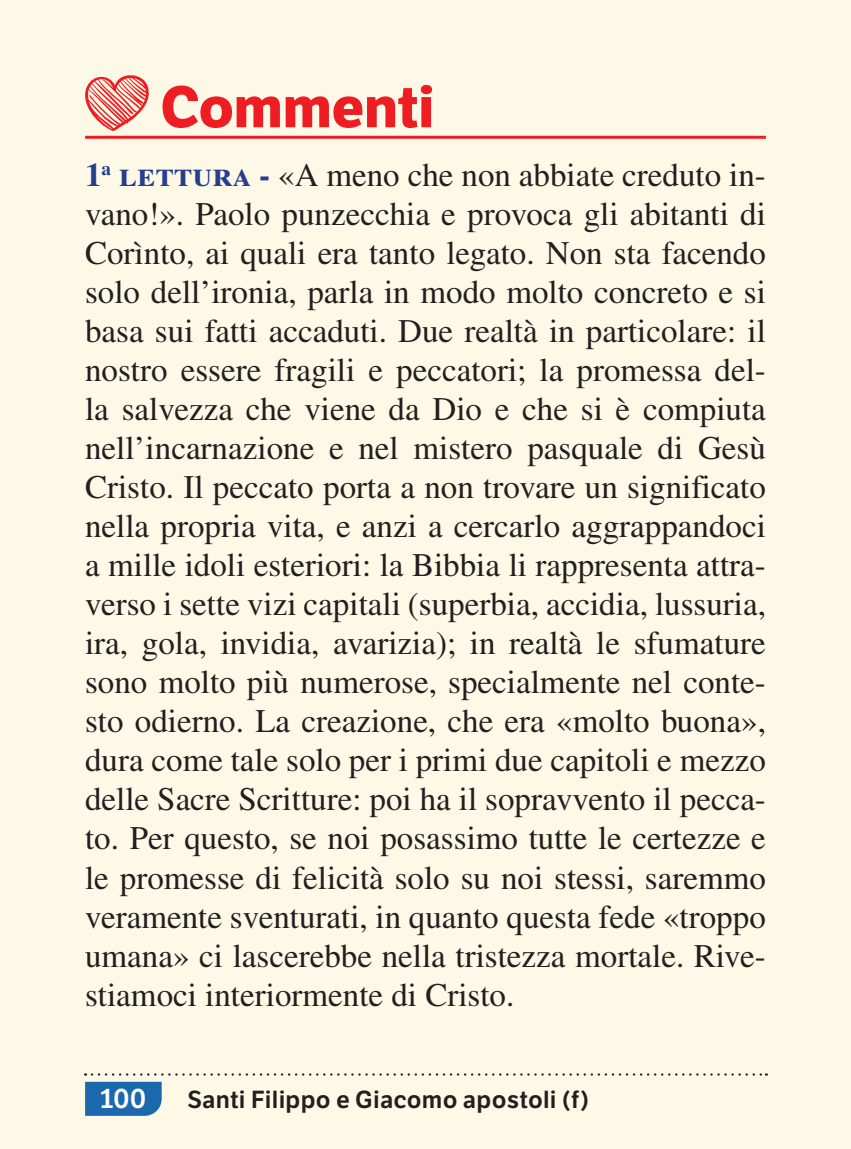
<style>
.page{position:relative;width:851px;height:1149px;background:#fff}
.page>*{position:absolute;margin:0;border:0;box-sizing:border-box;transform-origin:0 0}
.t1{font:700 57px "LFT Etica";letter-spacing:.005em;color:#ee1d23}
.t2{font:33px/39px "Times LT Std";color:#231f20;text-align:justify}
.t3{font:600 27px "LFT Etica";color:#fff}
.t4{font:600 24px "LFT Etica";letter-spacing:.01em;color:#231f20}
.s1{font-weight:700;color:#253f8e}
</style>
<div class="page">
<div style="left:0;top:0;width:850px;height:1148px;background:#fef9e7"></div>
<hr style="left:85px;top:136px;width:680px;height:3px;background:#ee1d23">
<svg style="left:85px;top:75px;width:64px;height:56px"></svg>
<svg style="left:85px;top:1081px;width:77px;height:34px;background:#256eaf"></svg>
<svg style="left:92px;top:1073px;width:674px;height:2px"></svg>
<h1 class="t1" style="left:160px;top:72px;width:275px">Commenti</h1>
<p class="t2" style="left:85px;top:155px;width:682px"><span class="s1">1</span><sup>a</sup> <span class="s1">lettura -</span> «A meno che non abbiate creduto in&shy;vano!». Paolo punzecchia e provoca gli abitanti di Corìnto, ai quali era tanto legato. Non sta facendo solo dell’ironia, parla in modo molto concreto e si basa sui fatti accaduti. Due realtà in particolare: il nostro essere fragili e peccatori; la promessa del&shy;la salvezza che viene da Dio e che si è compiuta nell’incarnazione e nel mistero pasquale di Gesù Cristo. Il peccato porta a non trovare un significato nella propria vita, e anzi a cercarlo aggrappandoci a mille idoli esteriori: la Bibbia li rappresenta attra&shy;verso i sette vizi capitali (superbia, accidia, lussuria, ira, gola, invidia, avarizia); in realtà le sfumature sono molto più numerose, specialmente nel conte&shy;sto odierno. La creazione, che era «molto buona», dura come tale solo per i primi due capitoli e mezzo delle Sacre Scritture: poi ha il sopravvento il pecca&shy;to. Per questo, se noi posassimo tutte le certezze e le promesse di felicità solo su noi stessi, saremmo veramente sventurati, in quanto questa fede «troppo umana» ci lascerebbe nella tristezza mortale. Rive&shy;stiamoci interiormente di Cristo.</p>
<p class="t3" style="left:100px;top:1082px;width:48px">100</p>
<p class="t4" style="left:188px;top:1084px;width:402px">Santi Filippo e Giacomo apostoli (f)</p>
</div>
